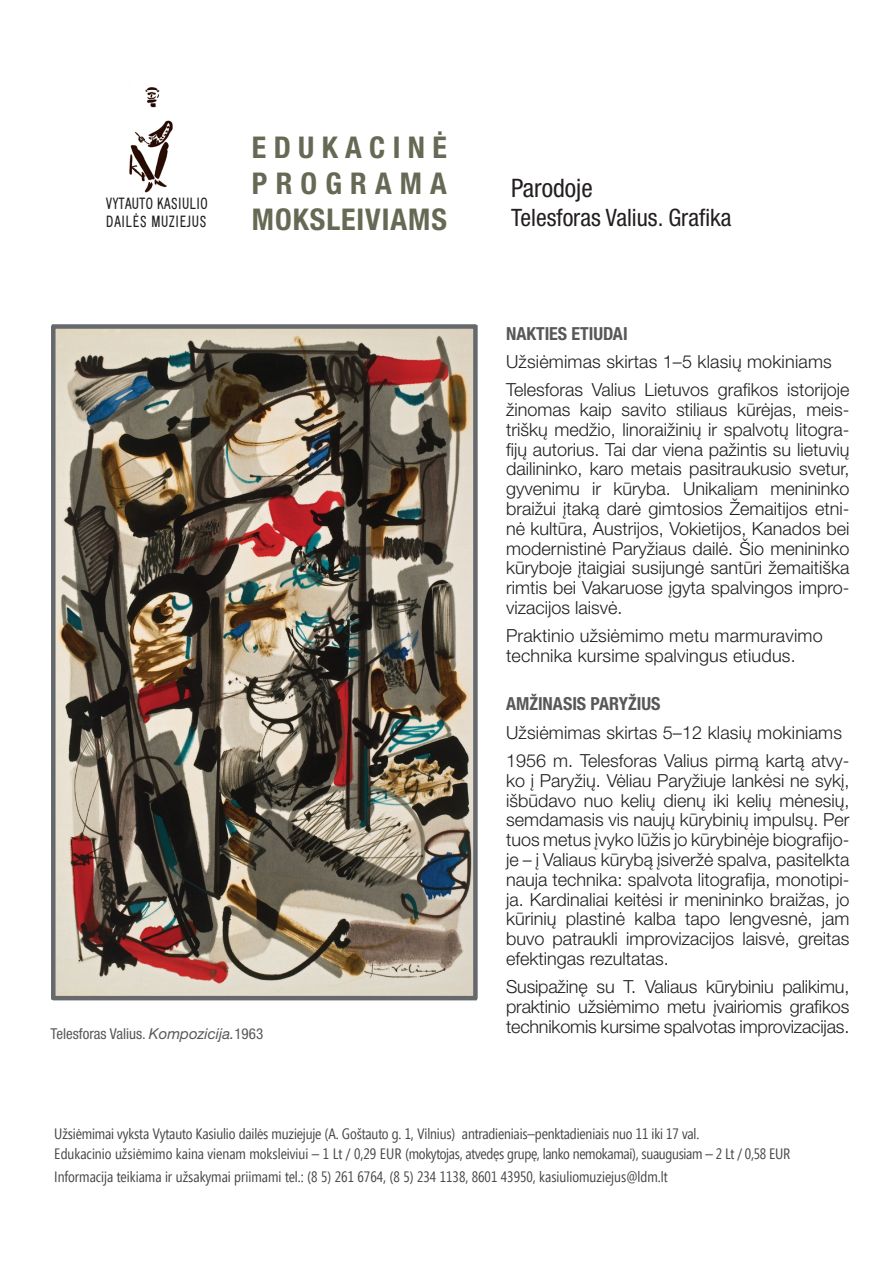
<style>
.page{position:relative;width:893px;height:1263px;background:#fff}
.page>*{position:absolute;margin:0;border:0;box-sizing:border-box;transform-origin:0 0}
.t1{font:700 condensed 30px "Helvetica Neue LT Pro";letter-spacing:.03em;color:#666954}
.t2{font:700 condensed 30px "Helvetica Neue LT Pro";letter-spacing:.245em;color:#666954}
.t3{font:700 condensed 30px "Helvetica Neue LT Pro";letter-spacing:.27em;color:#666954}
.t4{font:condensed 25.5px "Helvetica Neue LT Pro";color:#231f20}
.t5{font:condensed 24px "Helvetica Neue LT Pro";color:#231f20}
.t6{font:300 18px/19.8px "Helvetica Neue LT Pro";color:#231f20;text-align:justify}
.t7{font:700 condensed 18px "Helvetica Neue LT Pro";color:#57585a}
.t8{font:15px/19.5px "Segoe Condensed";letter-spacing:-.01em;color:#444}
.t9{font:condensed 15px "Helvetica Neue LT Pro";color:#57585a}
.t10{font:15px "Galerija";letter-spacing:-.01em;color:#231f20}
.t11{font:15px "Galerija";letter-spacing:.01em;color:#231f20}
.s1{font-style:italic;font-stretch:normal}
</style>
<div class="page">
<img style="left:56px;top:329px;width:417px;height:666px">
<div style="left:51px;top:324px;width:427px;height:676px;border:4px solid #66696c"></div>
<img style="left:129px;top:87px;width:44px;height:106px">
<p class="t10" style="left:106px;top:195px;width:104px">VYTAUTO KASIULIO</p>
<p class="t11" style="left:106px;top:213px;width:102px">DAILĖS MUZIEJUS</p>
<p class="t2" style="left:252px;top:129px;width:196px">EDUKACINĖ</p>
<p class="t3" style="left:252px;top:165px;width:196px">PROGRAMA</p>
<p class="t1" style="left:252px;top:201px;width:196px">MOKSLEIVIAMS</p>
<p class="t9" style="left:51px;top:1025px;width:214px">Telesforas Valius. <span class="s1">Kompozicija.</span>1963</p>
<p class="t4" style="left:511px;top:173px;width:83px">Parodoje</p>
<p class="t5" style="left:511px;top:203px;width:222px">Telesforas Valius. Grafika</p>
<p class="t7" style="left:506px;top:322px;width:123px">NAKTIES ETIUDAI</p>
<p class="t6" style="left:506px;top:351px;width:327px">Užsiėmimas skirtas 1–5 klasių mokiniams</p>
<p class="t6" style="left:506px;top:379px;width:345px">Telesforas Valius Lietuvos grafikos istorijoje žinomas kaip savito stiliaus kūrėjas, meis&shy;triškų medžio, linoraižinių ir spalvotų litogra&shy;fijų autorius. Tai dar viena pažintis su lietuvių dailininko, karo metais pasitraukusio svetur, gyvenimu ir kūryba. Unikaliam menininko braižui įtaką darė gimtosios Žemaitijos etni&shy;nė kultūra, Austrijos, Vokietijos, Kanados bei modernistinė Paryžiaus dailė. Šio menininko kūryboje įtaigiai susijungė santūri žemaitiška rimtis bei Vakaruose įgyta spalvingos impro&shy;vizacijos laisvė.</p>
<p class="t6" style="left:506px;top:626px;width:318px">Praktinio užsiėmimo metu marmuravimo technika kursime spalvingus etiudus.</p>
<p class="t7" style="left:506px;top:693px;width:156px">AMŽINASIS PARYŽIUS</p>
<p class="t6" style="left:506px;top:722px;width:338px">Užsiėmimas skirtas 5–12 klasių mokiniams</p>
<p class="t6" style="left:506px;top:750px;width:345px">1956 m. Telesforas Valius pirmą kartą atvy&shy;ko į Paryžių. Vėliau Paryžiuje lankėsi ne sykį, išbūdavo nuo kelių dienų iki kelių mėnesių, semdamasis vis naujų kūrybinių impulsų. Per tuos metus įvyko lūžis jo kūrybinėje biografijo&shy;je – į Valiaus kūrybą įsiveržė spalva, pasitelkta nauja technika: spalvota litografija, monotipi&shy;ja. Kardinaliai keitėsi ir menininko braižas, jo kūrinių plastinė kalba tapo lengvesnė, jam buvo patraukli improvizacijos laisvė, greitas efektingas rezultatas.</p>
<p class="t6" style="left:506px;top:977px;width:345px">Susipažinę su T. Valiaus kūrybiniu palikimu, praktinio užsiėmimo metu įvairiomis grafikos technikomis kursime spalvotas improvizacijas.</p>
<p class="t8" style="left:54px;top:1124px;width:738px">Užsiėmimai vyksta Vytauto Kasiulio dailės muziejuje (A. Goštauto g. 1, Vilnius) antradieniais–penktadieniais nuo 11 iki 17 val.<br>Edukacinio užsiėmimo kaina vienam moksleiviui – 1 Lt / 0,29 EUR (mokytojas, atvedęs grupę, lanko nemokamai), suaugusiam – 2 Lt / 0,58 EUR</p>
<p class="t8" style="left:54px;top:1167px;width:615px">Informacija teikiama ir užsakymai priimami tel.: (8 5) 261 6764, (8 5) 234 1138, 8601 43950, kasiuliomuziejus@ldm.lt</p>
</div>
